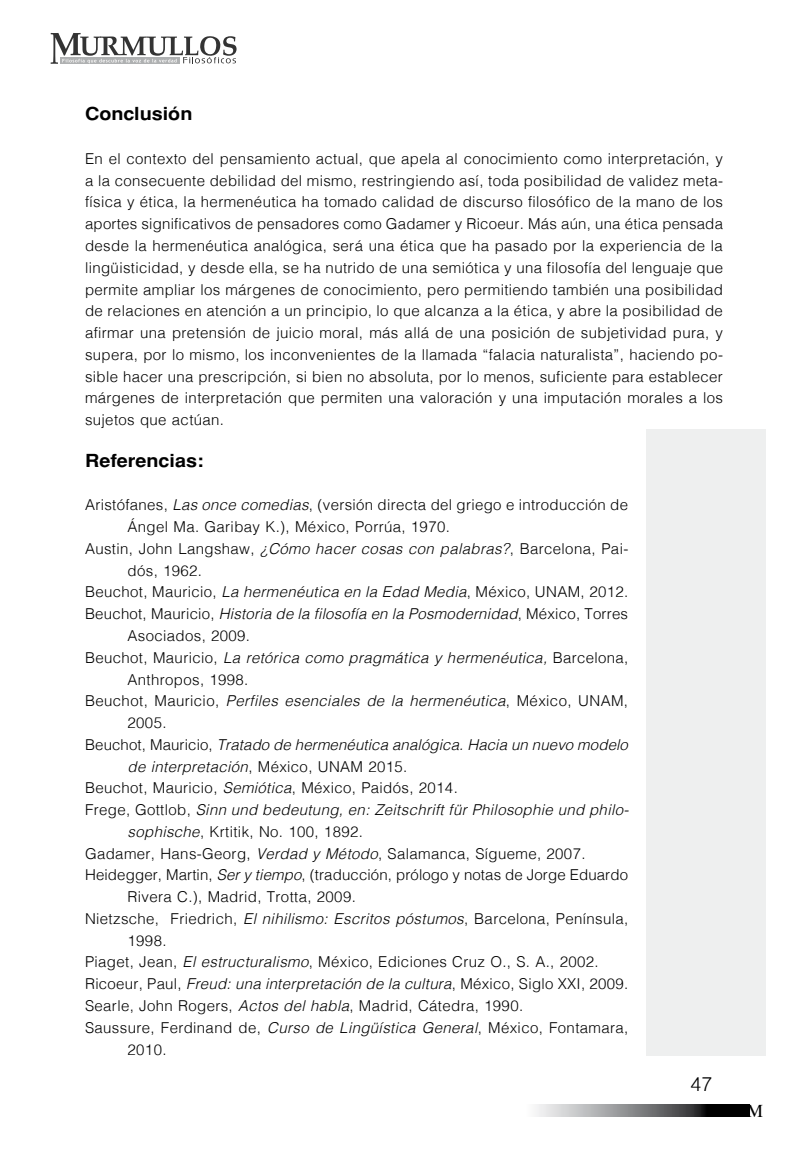
<style>
.page{position:relative;width:808px;height:1149px;background:#fff}
.page>*{position:absolute;margin:0;border:0;box-sizing:border-box;transform-origin:0 0}
.t1{font:300 19.5px "Helvetica";color:#000}
.t2{font:700 18px "Helvetica";color:#000;scale:1.1 1}
.t3{font:18px "Times";color:#000}
.t4{font:300 15px/21.8px "Helvetica";letter-spacing:.025em;color:#000;text-align:justify}
.t5{font:italic 300 15px "Helvetica";letter-spacing:.025em;color:#000}
.s1{font-style:italic}
.s2{font-style:normal}
</style>
<div class="page">
<svg style="left:536px;top:1104px;width:213px;height:12px;background:#737475"></svg>
<svg style="left:51px;top:33px;width:186px;height:30px"></svg>
<div style="left:646px;top:429px;width:119px;height:625px;background:#eeefef"></div>
<p class="t2" style="left:85px;top:103px;width:99px">Conclusión</p>
<p class="t4" style="left:85px;top:147px;width:639px">En el contexto del pensamiento actual, que apela al conocimiento como interpretación, y a la consecuente debilidad del mismo, restringiendo así, toda posibilidad de validez meta&shy;física y ética, la hermenéutica ha tomado calidad de discurso filosófico de la mano de los aportes significativos de pensadores como Gadamer y Ricoeur. Más aún, una ética pensada desde la hermenéutica analógica, será una ética que ha pasado por la experiencia de la lingüisticidad, y desde ella, se ha nutrido de una semiótica y una filosofía del lenguaje que permite ampliar los márgenes de conocimiento, pero permitiendo también una posibilidad de relaciones en atención a un principio, lo que alcanza a la ética, y abre la posibilidad de afirmar una pretensión de juicio moral, más allá de una posición de subjetividad pura, y supera, por lo mismo, los inconvenientes de la llamada “falacia naturalista”, haciendo po&shy;sible hacer una prescripción, si bien no absoluta, por lo menos, suficiente para establecer márgenes de interpretación que permiten una valoración y una imputación morales a los sujetos que actúan.</p>
<p class="t2" style="left:85px;top:450px;width:109px">Referencias:</p>
<p class="t4" style="left:85px;top:493px;width:544px">Aristófanes, <span class="s1">Las once comedias</span>, (versión directa del griego e introducción de</p>
<p class="t4" style="left:128px;top:514px;width:324px">Ángel Ma. Garibay K.), México, Porrúa, 1970.</p>
<p class="t4" style="left:85px;top:536px;width:545px">Austin, John Langshaw, <span class="s1">¿Cómo hacer cosas con palabras?</span>, Barcelona, Pai-</p>
<p class="t4" style="left:128px;top:558px;width:76px">dós, 1962.</p>
<p class="t4" style="left:85px;top:580px;width:545px">Beuchot, Mauricio, <span class="s1">La hermenéutica en la Edad Media</span>, México, UNAM, 2012.</p>
<p class="t5" style="left:85px;top:601px;width:545px"><span class="s2">Beuchot, Mauricio,</span> Historia de la filosofía en la Posmodernidad<span class="s2">, México, Torres</span></p>
<p class="t4" style="left:128px;top:623px;width:124px">Asociados, 2009.</p>
<p class="t5" style="left:85px;top:644px;width:545px"><span class="s2">Beuchot, Mauricio,</span> La retórica como pragmática y hermenéutica, <span class="s2">Barcelona,</span></p>
<p class="t4" style="left:128px;top:667px;width:122px">Anthropos, 1998.</p>
<p class="t5" style="left:85px;top:688px;width:544px"><span class="s2">Beuchot, Mauricio,</span> Perfiles esenciales de la hermenéutica<span class="s2">, México, UNAM,</span></p>
<p class="t4" style="left:128px;top:710px;width:40px">2005.</p>
<p class="t5" style="left:85px;top:731px;width:544px"><span class="s2">Beuchot, Mauricio,</span> Tratado de hermenéutica analógica. Hacia un nuevo modelo</p>
<p class="t4" style="left:128px;top:754px;width:281px"><span class="s1">de interpretación</span>, México, UNAM 2015.</p>
<p class="t4" style="left:85px;top:775px;width:374px">Beuchot, Mauricio, <span class="s1">Semiótica</span>, México, Paidós, 2014.</p>
<p class="t5" style="left:85px;top:796px;width:545px"><span class="s2">Frege, Gottlob,</span> Sinn und bedeutung, en: Zeitschrift für Philosophie und philo-</p>
<p class="t4" style="left:128px;top:819px;width:237px"><span class="s1">sophische</span>, Krtitik, No. 100, 1892.</p>
<p class="t4" style="left:85px;top:841px;width:502px">Gadamer, Hans-Georg, <span class="s1">Verdad y Método</span>, Salamanca, Sígueme, 2007.</p>
<p class="t4" style="left:85px;top:862px;width:544px">Heidegger, Martin, <span class="s1">Ser y tiempo</span>, (traducción, prólogo y notas de Jorge Eduardo</p>
<p class="t4" style="left:128px;top:884px;width:230px">Rivera C.), Madrid, Trotta, 2009.</p>
<p class="t4" style="left:85px;top:906px;width:545px">Nietzsche, Friedrich, <span class="s1">El nihilismo: Escritos póstumos</span>, Barcelona, Península,</p>
<p class="t4" style="left:128px;top:928px;width:40px">1998.</p>
<p class="t4" style="left:85px;top:949px;width:515px">Piaget, Jean, <span class="s1">El estructuralismo</span>, México, Ediciones Cruz O., S. A., 2002.</p>
<p class="t4" style="left:85px;top:971px;width:545px">Ricoeur, Paul, <span class="s1">Freud: una interpretación de la cultura</span>, México, Siglo XXI, 2009.</p>
<p class="t4" style="left:85px;top:993px;width:440px">Searle, John Rogers, <span class="s1">Actos del habla</span>, Madrid, Cátedra, 1990.</p>
<p class="t4" style="left:85px;top:1015px;width:545px">Saussure, Ferdinand de, <span class="s1">Curso de Lingüística General</span>, México, Fontamara,</p>
<p class="t4" style="left:128px;top:1036px;width:40px">2010.</p>
<h1 class="t1" style="left:691px;top:1066px;width:23px">47</h1>
<p class="t3" style="left:747px;top:1093px;width:18px">M</p>
</div>
